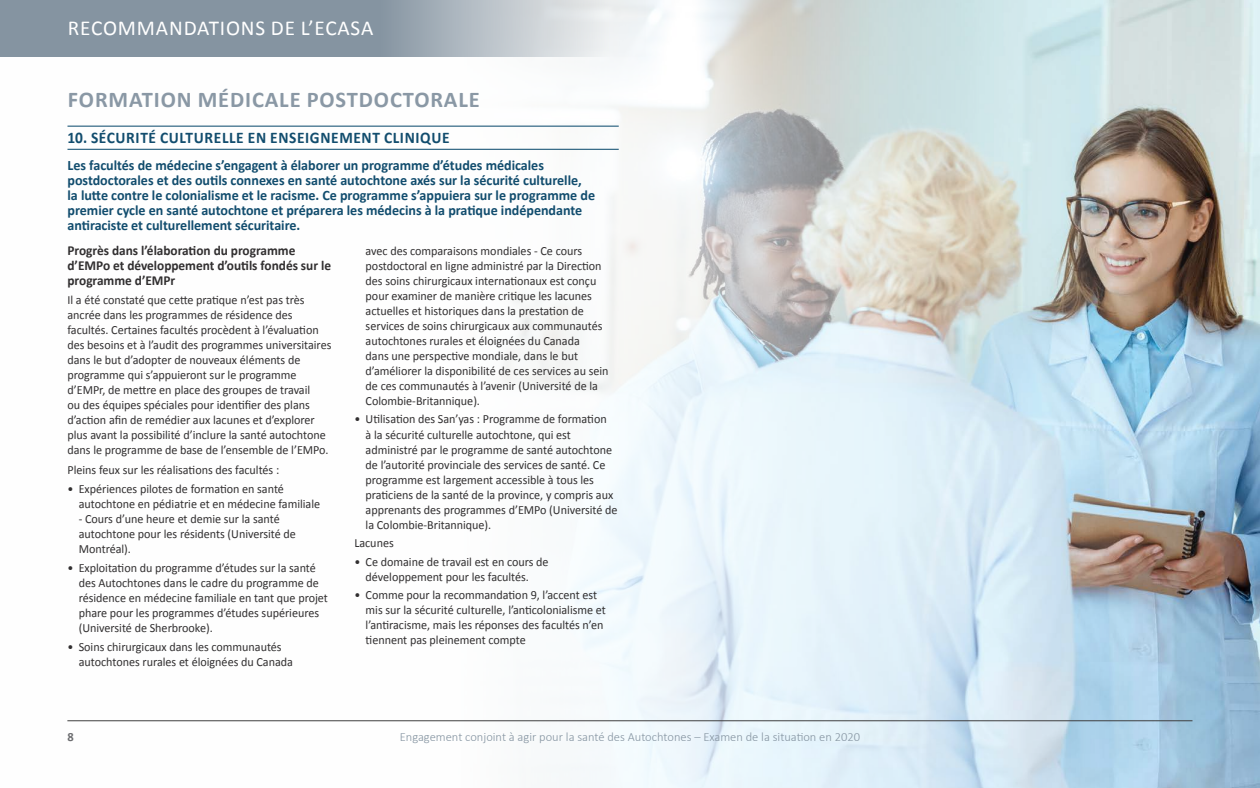
<style>
.page{position:relative;width:1260px;height:788px;background:#fff}
.page>*{position:absolute;margin:0;border:0;box-sizing:border-box;transform-origin:0 0}
.Sub_Bleu{font:700 22.5px "Calibri";letter-spacing:.04em;color:#8a98a5}
.t1{font:21.25px "Calibri";letter-spacing:.04em;color:#fff}
.Faculty_Title{font:700 16.25px "Calibri";letter-spacing:.04em;color:#124d6e;scale:.95 1}
.Intro_para{font:700 14.38px/15px "Calibri";color:#124d6e}
.Committee_Subsub{font:700 13.75px/15px "Calibri";color:#312f30}
.Bullets{font:12.5px/15px "Calibri";color:#312f30}
.Text{font:12.5px/15px "Calibri";color:#312f30}
.t2{font:300 12.5px "Calibri";color:#8594a1}
.t3{font:700 12.5px "Calibri";color:#6c6d70}
</style>
<div class="page">
<img style="left:408px;top:0;width:852px;height:788px">
<hr style="left:67px;top:720px;width:1126px;height:1px;background:#3e3e3f">
<hr style="left:68px;top:126px;width:551px;height:1px;background:#05466a">
<hr style="left:68px;top:149px;width:551px;height:1px;background:#05466a">
<svg style="left:0;top:0;width:646px;height:57px;background:#9eaab4"></svg>
<p class="t1" style="left:68px;top:14px;width:307px">RECOMMANDATIONS DE L’ECASA</p>
<p class="Sub_Bleu" style="left:68px;top:85px;width:413px">FORMATION MÉDICALE POSTDOCTORALE</p>
<p class="Faculty_Title" style="left:68px;top:127px;width:404px">10. SÉCURITÉ CULTURELLE EN ENSEIGNEMENT CLINIQUE</p>
<p class="Intro_para" style="left:68px;top:157px;width:529px">Les facultés de médecine s’engagent à élaborer un programme d’études médicales postdoctorales et des outils connexes en santé autochtone axés sur la sécurité culturelle, la lutte contre le colonialisme et le racisme. Ce programme s’appuiera sur le programme de premier cycle en santé autochtone et préparera les médecins à la pratique indépendante antiraciste et culturellement sécuritaire.</p>
<p class="Committee_Subsub" style="left:68px;top:243px;width:265px">Progrès dans l’élaboration du programme d’EMPo et développement d’outils fondés sur le programme d’EMPr</p>
<p class="Text" style="left:68px;top:293px;width:265px">Il a été constaté que cette pratique n’est pas très ancrée dans les programmes de résidence des facultés. Certaines facultés procèdent à l’évaluation des besoins et à l’audit des programmes universitaires dans le but d’adopter de nouveaux éléments de programme qui s’appuieront sur le programme d’EMPr, de mettre en place des groupes de travail<br>ou des équipes spéciales pour identifier des plans d’action afin de remédier aux lacunes et d’explorer plus avant la possibilité d’inclure la santé autochtone dans le programme de base de l’ensemble de l’EMPo.</p>
<p class="Text" style="left:68px;top:462px;width:213px">Pleins feux sur les réalisations des facultés :</p>
<p class="Bullets" style="left:79px;top:482px;width:243px;text-indent:-11px">• Expériences pilotes de formation en santé autochtone en pédiatrie et en médecine familiale</p>
<p class="Bullets" style="left:79px;top:512px;width:219px">- Cours d’une heure et demie sur la santé autochtone pour les résidents (Université de<br>Montréal).</p>
<p class="Bullets" style="left:79px;top:560px;width:251px;text-indent:-11px">• Exploitation du programme d’études sur la santé des Autochtones dans le cadre du programme de résidence en médecine familiale en tant que projet phare pour les programmes d’études supérieures (Université de Sherbrooke).</p>
<p class="Bullets" style="left:79px;top:639px;width:216px;text-indent:-11px">• Soins chirurgicaux dans les communautés autochtones rurales et éloignées du Canada</p>
<p class="Bullets" style="left:366px;top:243px;width:244px">avec des comparaisons mondiales - Ce cours postdoctoral en ligne administré par la Direction des soins chirurgicaux internationaux est conçu pour examiner de manière critique les lacunes actuelles et historiques dans la prestation de services de soins chirurgicaux aux communautés autochtones rurales et éloignées du Canada<br>dans une perspective mondiale, dans le but d’améliorer la disponibilité de ces services au sein de ces communautés à l’avenir (Université de la Colombie-Britannique).</p>
<p class="Bullets" style="left:366px;top:412px;width:254px;text-indent:-11px">• Utilisation des San’yas : Programme de formation<br>à la sécurité culturelle autochtone, qui est administré par le programme de santé autochtone de l’autorité provinciale des services de santé. Ce programme est largement accessible à tous les praticiens de la santé de la province, y compris aux apprenants des programmes d’EMPo (Université de la Colombie-Britannique).</p>
<p class="Bullets" style="left:354px;top:535px;width:41px">Lacunes</p>
<p class="Bullets" style="left:366px;top:554px;width:184px;text-indent:-11px">• Ce domaine de travail est en cours de développement pour les facultés.</p>
<p class="Bullets" style="left:366px;top:587px;width:242px;text-indent:-11px">• Comme pour la recommandation 9, l’accent est mis sur la sécurité culturelle, l’anticolonialisme et l’antiracisme, mais les réponses des facultés n’en tiennent pas pleinement compte</p>
<p class="t3" style="left:67px;top:728px;width:8px">8</p>
<p class="t2" style="left:400px;top:728px;width:462px">Engagement conjoint à agir pour la santé des Autochtones – Examen de la situation en 2020</p>
</div>
